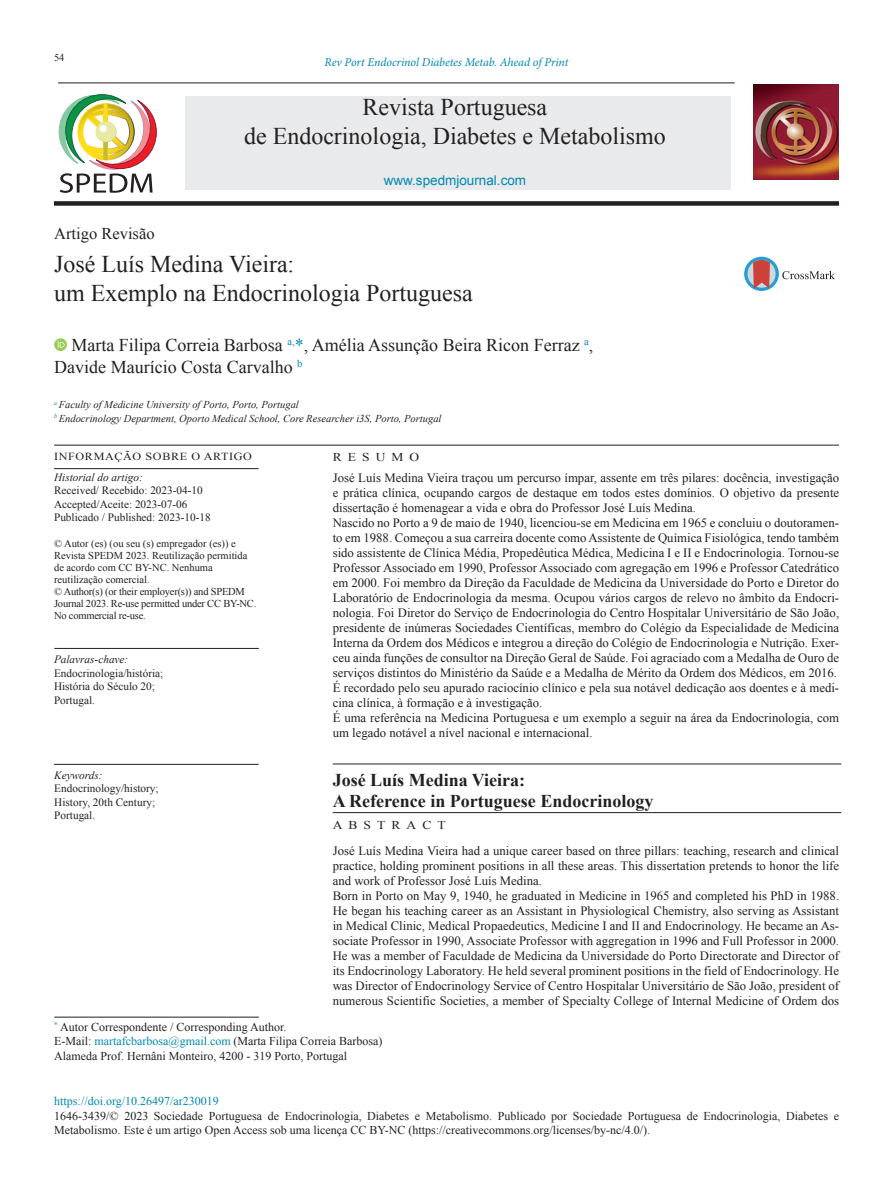
<style>
.page{position:relative;width:893px;height:1191px;background:#fff}
.page>*{position:absolute;margin:0;border:0;box-sizing:border-box;transform-origin:0 0}
.Artigo_-_Titulo_1{font:24px/28.8px "Times New Roman";color:#231f20;text-align:center}
.Artigo_-_Autores{font:18px/21.8px "Times New Roman";color:#231f20}
.Resumo_artigo_-_titu{font:700 18px/21.6px "Times New Roman";color:#231f20}
.t1{font:16.5px "Times New Roman";color:#231f20}
.t2{font:13.5px "Arial";color:#0088b2}
.Resumo_artigo_-_text{font:12.75px/15px "Times New Roman";color:#231f20;text-align:justify}
.t3{font:12px/14.4px "Times New Roman";color:#231f20}
.t4{font:italic 12px "Minion Pro";letter-spacing:-.005em;color:#0088b2}
.t5{font:12px "Times New Roman";color:#0088b2}
.t6{font:12px "Times New Roman";letter-spacing:.45em;color:#231f20;scale:1.12 1}
.t7{font:12px "Times New Roman";color:#231f20;scale:1.12 1}
.t8{font:11.25px/13.5px "Times New Roman";color:#231f20}
.t9{font:italic 11.25px "Times New Roman";color:#231f20}
.t10{font:10.8px "Times New Roman";letter-spacing:.05em;color:#231f20;scale:1.13 1}
.Artigos_-_Filiações{font:italic 10.5px "Times New Roman";color:#231f20}
.t11{font:10.5px/12px "Times New Roman";color:#231f20}
.t12{font:10.5px/12px "Times New Roman";letter-spacing:-.02em;color:#231f20}
.s1{color:#0088b2}
</style>
<div class="page">
<hr style="left:58px;top:83px;width:677px;height:1px;background:#231f20">
<div style="left:54px;top:201px;width:785px;height:5px;background:#231f20"></div>
<div style="left:185px;top:96px;width:545px;height:94px;background:#e9eaeb"></div>
<img style="left:754px;top:84px;width:85px;height:95px">
<svg style="left:59px;top:94px;width:98px;height:99px"></svg>
<div style="left:744px;top:257px;width:35px;height:34px;background:#279ed1;border-radius:50%"></div>
<svg style="left:747px;top:260px;width:29px;height:28px"></svg>
<svg style="left:753px;top:260px;width:17px;height:29px"></svg>
<svg style="left:782px;top:271px;width:53px;height:8px"></svg>
<svg style="left:54px;top:338px;width:13px;height:13px"></svg>
<svg style="left:58px;top:341px;width:7px;height:6px"></svg>
<hr style="left:54px;top:445px;width:785px;height:1px;background:#231f20">
<hr style="left:54px;top:468px;width:205px;height:1px;background:#231f20">
<hr style="left:333px;top:763px;width:508px;height:1px;background:#231f20">
<hr style="left:54px;top:1017px;width:205px;height:1px;background:#231f20">
<hr style="left:54px;top:648px;width:205px;height:1px;background:#231f20">
<hr style="left:54px;top:764px;width:205px;height:1px;background:#231f20">
<hr style="left:333px;top:812px;width:508px;height:1px;background:#231f20">
<p class="t11" style="left:54px;top:52px;width:12px">54</p>
<p class="t4" style="left:325px;top:55px;width:245px">Rev Port Endocrinol Diabetes Metab. Ahead of Print</p>
<h1 class="Artigo_-_Titulo_1" style="left:244px;top:92px;width:423px">Revista Portuguesa<br>de Endocrinologia, Diabetes e Metabolismo</h1>
<p class="t2" style="left:384px;top:173px;width:144px">www.spedmjournal.com</p>
<p class="t1" style="left:54px;top:224px;width:102px">Artigo Revisão</p>
<p class="Artigo_-_Titulo_1" style="left:54px;top:250px;width:420px;text-align:left">José Luís Medina Vieira:<br>um Exemplo na Endocrinologia Portuguesa</p>
<p class="Artigo_-_Autores" style="left:54px;top:334px;width:541px;text-indent:17px">Marta Filipa Correia Barbosa <sup>a,</sup><span class="s1">*</span>, Amélia Assunção Beira Ricon Ferraz <sup>a</sup>,<br>Davide Maurício Costa Carvalho <sup>b</sup></p>
<p class="Artigos_-_Filiações" style="left:54px;top:399px;width:246px"><sup>a</sup> Faculty of Medicine University of Porto, Porto, Portugal</p>
<p class="Artigos_-_Filiações" style="left:54px;top:412px;width:389px"><sup>b</sup> Endocrinology Department, Oporto Medical School, Core Researcher i3S, Porto, Portugal</p>
<p class="t10" style="left:54px;top:450px;width:177px">INFORMAÇÃO SOBRE O ARTIGO</p>
<p class="t7" style="left:333px;top:450px;width:79px">RESUMO</p>
<p class="Resumo_artigo_-_text" style="left:333px;top:470px;width:508px">José Luís Medina Vieira traçou um percurso ímpar, assente em três pilares: docência, investigação e prática clínica, ocupando cargos de destaque em todos estes domínios. O objetivo da presente dissertação é homenagear a vida e obra do Professor José Luís Medina.</p>
<p class="Resumo_artigo_-_text" style="left:333px;top:515px;width:508px">Nascido no Porto a 9 de maio de 1940, licenciou-se em Medicina em 1965 e concluiu o doutoramen&shy;to em 1988. Começou a sua carreira docente como Assistente de Química Fisiológica, tendo também sido assistente de Clínica Média, Propedêutica Médica, Medicina I e II e Endocrinologia. Tornou-se Professor Associado em 1990, Professor Associado com agregação em 1996 e Professor Catedrático em 2000. Foi membro da Direção da Faculdade de Medicina da Universidade do Porto e Diretor do Laboratório de Endocrinologia da mesma. Ocupou vários cargos de relevo no âmbito da Endocri&shy;nologia. Foi Diretor do Serviço de Endocrinologia do Centro Hospitalar Universitário de São João, presidente de inúmeras Sociedades Científicas, membro do Colégio da Especialidade de Medicina Interna da Ordem dos Médicos e integrou a direção do Colégio de Endocrinologia e Nutrição. Exer&shy;ceu ainda funções de consultor na Direção Geral de Saúde. Foi agraciado com a Medalha de Ouro de serviços distintos do Ministério da Saúde e a Medalha de Mérito da Ordem dos Médicos, em 2016.</p>
<p class="Resumo_artigo_-_text" style="left:333px;top:680px;width:508px">É recordado pelo seu apurado raciocínio clínico e pela sua notável dedicação aos doentes e à medi&shy;cina clínica, à formação e à investigação.</p>
<p class="Resumo_artigo_-_text" style="left:333px;top:710px;width:508px">É uma referência na Medicina Portuguesa e um exemplo a seguir na área da Endocrinologia, com um legado notável a nível nacional e internacional.</p>
<p class="t9" style="left:54px;top:471px;width:90px">Historial do artigo:</p>
<p class="t8" style="left:54px;top:484px;width:150px">Received/ Recebido: 2023-04-10<br>Accepted/Aceite: 2023-07-06</p>
<p class="t8" style="left:54px;top:511px;width:158px">Publicado / Published: 2023-10-18</p>
<p class="t11" style="left:54px;top:537px;width:195px">© Autor (es) (ou seu (s) empregador (es)) e Revista SPEDM 2023. Reutilização permitida de acordo com CC BY-NC. Nenhuma reutilização comercial.</p>
<p class="t12" style="left:54px;top:585px;width:204px">© Author(s) (or their employer(s)) and SPEDM<br>Journal 2023. Re-use permitted under CC BY-NC.<br>No commercial re-use.</p>
<p class="t9" style="left:54px;top:653px;width:76px">Palavras-chave:</p>
<p class="t8" style="left:54px;top:666px;width:111px">Endocrinologia/história;</p>
<p class="t8" style="left:54px;top:679px;width:102px">História do Século 20;</p>
<p class="t8" style="left:54px;top:693px;width:42px">Portugal.</p>
<p class="t9" style="left:54px;top:769px;width:50px">Keywords:</p>
<p class="t8" style="left:54px;top:781px;width:106px">Endocrinology/history;</p>
<p class="t8" style="left:54px;top:795px;width:102px">History, 20th Century;</p>
<p class="t8" style="left:54px;top:808px;width:42px">Portugal.</p>
<p class="Resumo_artigo_-_titu" style="left:333px;top:768px;width:322px">José Luís Medina Vieira:<br>A Reference in Portuguese Endocrinology</p>
<p class="t6" style="left:333px;top:817px;width:102px">ABSTRACT</p>
<p class="Resumo_artigo_-_text" style="left:333px;top:842px;width:508px">José Luís Medina Vieira had a unique career based on three pillars: teaching, research and clinical practice, holding prominent positions in all these areas. This dissertation pretends to honor the life and work of Professor José Luís Medina.</p>
<p class="Resumo_artigo_-_text" style="left:333px;top:887px;width:508px">Born in Porto on May 9, 1940, he graduated in Medicine in 1965 and completed his PhD in 1988.<br>He began his teaching career as an Assistant in Physiological Chemistry, also serving as Assistant in Medical Clinic, Medical Propaedeutics, Medicine I and II and Endocrinology. He became an As&shy;sociate Professor in 1990, Associate Professor with aggregation in 1996 and Full Professor in 2000.<br>He was a member of Faculdade de Medicina da Universidade do Porto Directorate and Director of its Endocrinology Laboratory. He held several prominent positions in the field of Endocrinology. He was Director of Endocrinology Service of Centro Hospitalar Universitário de São João, president of numerous Scientific Societies, a member of Specialty College of Internal Medicine of Ordem dos</p>
<p class="t3" style="left:54px;top:1019px;width:234px"><sup>*</sup> Autor Correspondente / Corresponding Author.</p>
<p class="t3" style="left:54px;top:1034px;width:330px">E-Mail: <span class="s1">martafcbarbosa@gmail.com</span> (Marta Filipa Correia Barbosa)</p>
<p class="t3" style="left:54px;top:1048px;width:294px">Alameda Prof. Hernâni Monteiro, 4200 - 319 Porto, Portugal</p>
<p class="t5" style="left:54px;top:1094px;width:166px">https://doi.org/10.26497/ar230019</p>
<p class="t3" style="left:54px;top:1108px;width:786px">1646-3439/© 2023 Sociedade Portuguesa de Endocrinologia, Diabetes e Metabolismo. Publicado por Sociedade Portuguesa de Endocrinologia, Diabetes e<br>Metabolismo. Este é um artigo Open Access sob uma licença CC BY-NC (https://creativecommons.org/licenses/by-nc/4.0/).</p>
</div>
